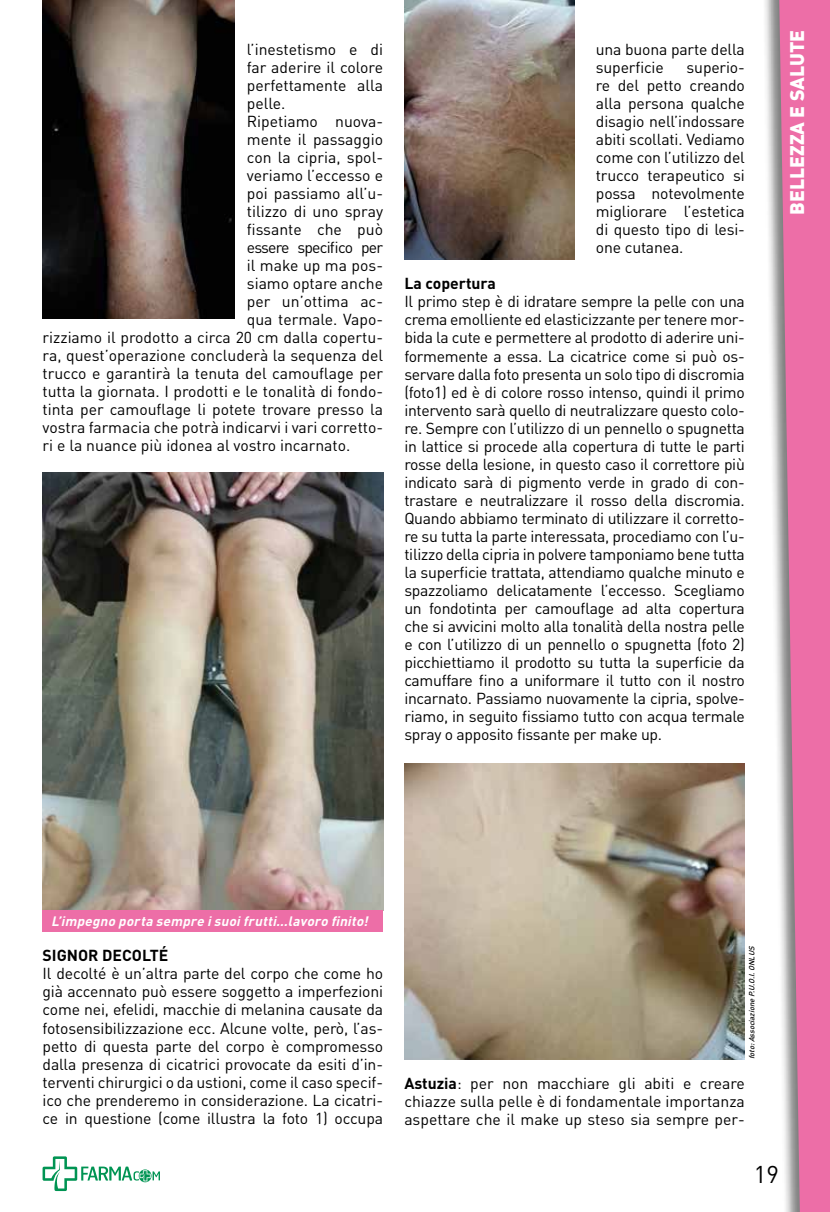
<style>
.page{position:relative;width:830px;height:1212px;background:#fff}
.page>*{position:absolute;margin:0;border:0;box-sizing:border-box;transform-origin:0 0}
.t1{font:24px "DIN";color:#000}
.t2{font:900 19.5px "DIN";color:#fff}
.t3{font:15.75px/18px "DIN";color:#000;text-align:justify}
.t4{font:700 15.75px "DIN";color:#000}
.t5{font:15.75px "DIN";letter-spacing:-.05em;color:#000}
.t6{font:italic 700 13.5px "DIN";color:#fff}
.t7{font:italic 500 7.5px "DIN";color:#000}
.s1{font-weight:700}
</style>
<div class="page">
<svg style="left:43px;top:1156px;width:117px;height:35px"></svg>
<img style="left:43px;top:472px;width:340px;height:438px">
<div style="left:761px;top:0;width:68px;height:1212px;background:#000;opacity:.5"></div>
<svg style="left:778px;top:0;width:51px;height:1212px;background:#df7faa"></svg>
<img style="left:43px;top:0;width:191px;height:319px">
<div style="left:43px;top:910px;width:340px;height:21px;background:#ed6ea7"></div>
<img style="left:404px;top:0;width:170px;height:259px">
<img style="left:404px;top:763px;width:340px;height:296px">
<p class="t3" style="left:247px;top:40px;width:138px">l’inestetismo e di</p>
<p class="t3" style="left:247px;top:58px;width:138px">far aderire il colore</p>
<p class="t3" style="left:247px;top:76px;width:138px">perfettamente alla</p>
<p class="t3" style="left:247px;top:94px;width:40px">pelle.</p>
<p class="t3" style="left:247px;top:112px;width:138px">Ripetiamo nuova-</p>
<p class="t3" style="left:247px;top:130px;width:138px">mente il passaggio</p>
<p class="t3" style="left:247px;top:148px;width:138px">con la cipria, spol-</p>
<p class="t3" style="left:247px;top:166px;width:138px">veriamo l’eccesso e</p>
<p class="t3" style="left:247px;top:184px;width:138px">poi passiamo all’u-</p>
<p class="t3" style="left:247px;top:202px;width:138px">tilizzo di uno spray</p>
<p class="t3" style="left:247px;top:220px;width:138px">fissante che può</p>
<p class="t5" style="left:247px;top:238px;width:138px">essere specifico per</p>
<p class="t3" style="left:247px;top:256px;width:138px">il make up ma pos-</p>
<p class="t3" style="left:247px;top:274px;width:138px">siamo optare anche</p>
<p class="t3" style="left:247px;top:292px;width:138px">per un’ottima ac-</p>
<p class="t3" style="left:247px;top:310px;width:138px">qua termale. Vapo-</p>
<p class="t3" style="left:43px;top:328px;width:342px">rizziamo il prodotto a circa 20 cm dalla copertu-</p>
<p class="t3" style="left:43px;top:346px;width:342px">ra, quest’operazione concluderà la sequenza del</p>
<p class="t3" style="left:43px;top:364px;width:342px">trucco e garantirà la tenuta del camouflage per</p>
<p class="t3" style="left:43px;top:382px;width:342px">tutta la giornata. I prodotti e le tonalità di fondo-</p>
<p class="t3" style="left:43px;top:400px;width:342px">tinta per camouflage li potete trovare presso la</p>
<p class="t3" style="left:43px;top:418px;width:342px">vostra farmacia che potrà indicarvi i vari corretto-</p>
<p class="t3" style="left:43px;top:436px;width:309px">ri e la nuance più idonea al vostro incarnato.</p>
<p class="t3" style="left:595px;top:40px;width:150px">una buona parte della superficie</p>
<p class="t3" style="left:595px;top:58px;width:150px;text-indent:91px">superio&shy;re del petto creando alla persona qualche disagio nell’indossare abiti scollati. Vediamo come con l’utilizzo del trucco terapeutico si possa notevolmente migliorare l’estetica di questo tipo di lesi&shy;one cutanea.</p>
<p class="t4" style="left:404px;top:273px;width:93px">La copertura</p>
<p class="t3" style="left:404px;top:292px;width:342px">Il primo step è di idratare sempre la pelle con una crema emolliente ed elasticizzante per tenere mor&shy;bida la cute e permettere al prodotto di aderire uni&shy;formemente a essa. La cicatrice come si può os&shy;servare dalla foto presenta un solo tipo di discromia (foto1) ed è di colore rosso intenso, quindi il primo intervento sarà quello di neutralizzare questo colo&shy;re. Sempre con l’utilizzo di un pennello o spugnetta in lattice si procede alla copertura di tutte le parti rosse della lesione, in questo caso il correttore più indicato sarà di pigmento verde in grado di con&shy;trastare e neutralizzare il rosso della discromia.<br>Quando abbiamo terminato di utilizzare il corretto&shy;re su tutta la parte interessata, procediamo con l’u&shy;tilizzo della cipria in polvere tamponiamo bene tutta la superficie trattata, attendiamo qualche minuto e spazzoliamo delicatamente l’eccesso. Scegliamo un fondotinta per camouflage ad alta copertura che si avvicini molto alla tonalità della nostra pelle e con l’utilizzo di un pennello o spugnetta (foto 2) picchiettiamo il prodotto su tutta la superficie da camuffare fino a uniformare il tutto con il nostro incarnato. Passiamo nuovamente la cipria, spolve&shy;riamo, in seguito fissiamo tutto con acqua termale spray o apposito fissante per make up.</p>
<p class="t2" style="left:783px;top:215px;width:186px;rotate:-90deg">BELLEZZA E SALUTE</p>
<p class="t6" style="left:51px;top:912px;width:321px">L’impegno porta sempre isuoifrutti…lavoro finito!</p>
<p class="t4" style="left:43px;top:945px;width:127px">SIGNOR DECOLTÉ</p>
<p class="t3" style="left:43px;top:964px;width:342px">Il decolté è un’altra parte del corpo che come ho già accennato può essere soggetto a imperfezioni come nei, efelidi, macchie di melanina causate da fotosensibilizzazione ecc. Alcune volte, però, l’as&shy;petto di questa parte del corpo è compromesso dalla presenza di cicatrici provocate da esiti d’in&shy;terventi chirurgici o da ustioni, come il caso specif&shy;ico che prenderemo in considerazione. La cicatri&shy;ce in questione (come illustra la foto 1) occupa</p>
<p class="t7" style="left:746px;top:1059px;width:116px;rotate:-90deg">foto:AssociazioneP.U.O.I.ONLUS</p>
<p class="t3" style="left:404px;top:1074px;width:342px"><span class="s1">Astuzia</span>: per non macchiare gli abiti e creare chiazze sulla pelle è di fondamentale importanza aspettare che il make up steso sia sempre per-</p>
<h1 class="t1" style="left:753px;top:1160px;width:27px">19</h1>
</div>
